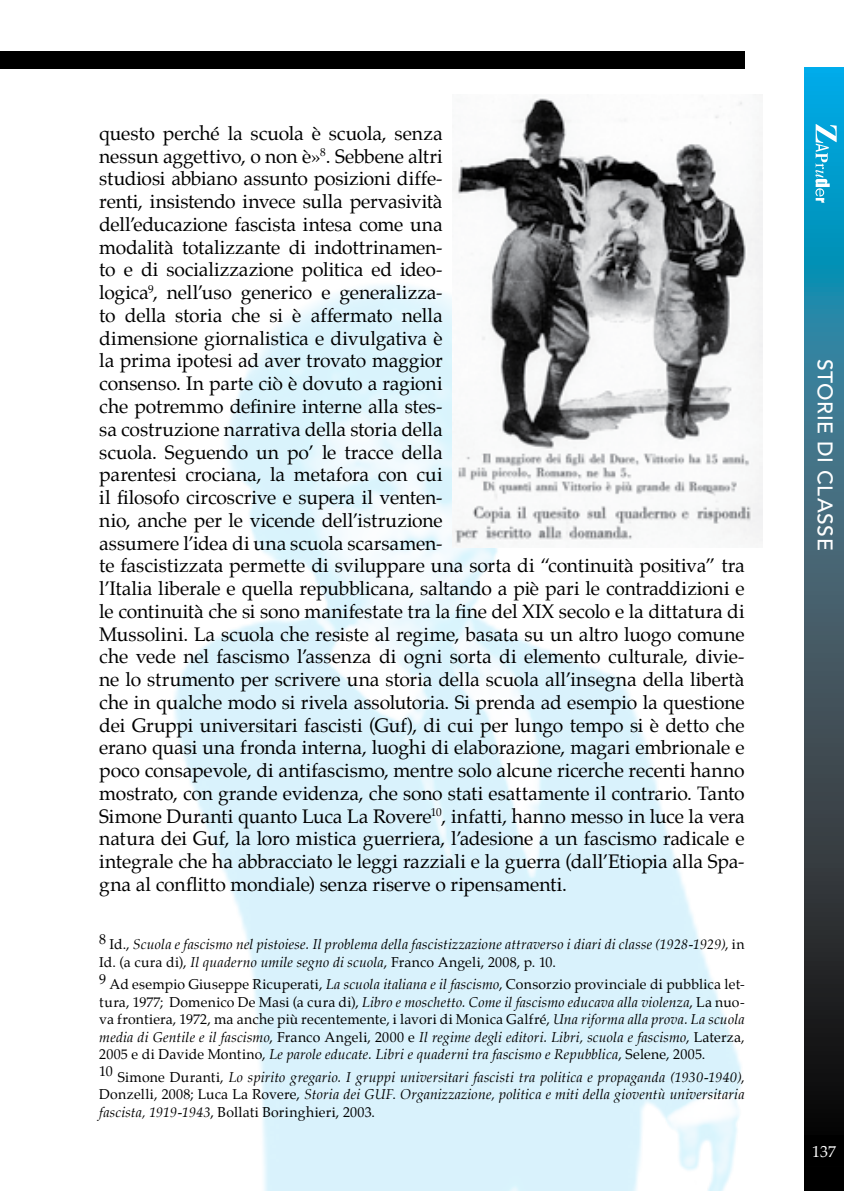
<style>
.page{position:relative;width:844px;height:1191px;background:#fff}
.page>*{position:absolute;margin:0;border:0;box-sizing:border-box;transform-origin:0 0}
.t1{font:500 21px "Avenir";letter-spacing:.025em;color:#fff}
.t2{font:19.25px/22.8px "Palatino";letter-spacing:-.01em;color:#000}
.t3{font:15.75px "Palatino";color:#fff}
.t4{font:14px/17.5px "Palatino";letter-spacing:.015em;color:#000;text-align:justify}
.t5{font:italic 14px/17.5px "Palatino";letter-spacing:.015em;color:#000}
.s1{font-style:normal}
.s2{font-style:italic}
</style>
<div class="page">
<svg style="left:804px;top:68px;width:39px;height:1123px;background:#2a596a"></svg>
<div style="left:0;top:51px;width:744px;height:17px;background:#000"></div>
<svg style="left:815px;top:124px;width:21px;height:79px"></svg>
<div style="left:804px;top:1135px;width:39px;height:31px;background:#000"></div>
<img style="left:452px;top:98px;width:309px;height:450px">
<p class="t2" style="left:99px;top:122px;width:646px">questo perché la scuola è scuola, senza<br>nessun aggettivo, o non è»<sup>8</sup>. Sebbene altri<br>studiosi abbiano assunto posizioni diffe-<br>renti, insistendo invece sulla pervasività<br>dell’educazione fascista intesa come una<br>modalità totalizzante di indottrinamen-<br>to e di socializzazione politica ed ideo-<br>logica<sup>9</sup>, nell’uso generico e generalizza-<br>to della storia che si è affermato nella<br>dimensione giornalistica e divulgativa è<br>la prima ipotesi ad aver trovato maggior<br>consenso. In parte ciò è dovuto a ragioni<br>che potremmo definire interne alla stes-<br>sa costruzione narrativa della storia della<br>scuola. Seguendo un po’ le tracce della<br>parentesi crociana, la metafora con cui<br>il filosofo circoscrive e supera il venten-<br>nio, anche per le vicende dell’istruzione<br>assumere l’idea di una scuola scarsamen-<br>te fascistizzata permette di sviluppare una sorta di “continuità positiva” tra l’Italia liberale e quella repubblicana, saltando a piè pari le contraddizioni e le continuità che si sono manifestate tra la fine del XIX secolo e la dittatura di Mussolini. La scuola che resiste al regime, basata su un altro luogo comune che vede nel fascismo l’assenza di ogni sorta di elemento culturale, divie&shy;ne lo strumento per scrivere una storia della scuola all’insegna della libertà che in qualche modo si rivela assolutoria. Si prenda ad esempio la questione dei Gruppi universitari fascisti (Guf), di cui per lungo tempo si è detto che erano quasi una fronda interna, luoghi di elaborazione, magari embrionale e poco consapevole, di antifascismo, mentre solo alcune ricerche recenti hanno mostrato, con grande evidenza, che sono stati esattamente il contrario. Tanto Simone Duranti quanto Luca La Rovere<sup>10</sup>, infatti, hanno messo in luce la vera natura dei Guf, la loro mistica guerriera, l’adesione a un fascismo radicale e integrale che ha abbracciato le leggi razziali e la guerra (dall’Etiopia alla Spa&shy;gna al conflitto mondiale) senza riserve o ripensamenti.</p>
<p class="t5" style="left:99px;top:935px;width:646px"><sup>8</sup> <span class="s1">Id.,</span> Scuola e fascismo nel pistoiese. Il problema della fascistizzazione attraverso i diari di classe (1928-1929)<span class="s1">, in<br>Id. (a cura di),</span> Il quaderno umile segno di scuola<span class="s1">, Franco Angeli, 2008, p. 10.</span></p>
<p class="t4" style="left:99px;top:975px;width:646px">9 Ad esempio Giuseppe Ricuperati, <span class="s2">La scuola italiana e il fascismo</span>, Consorzio provinciale di pubblica let&shy;tura, 1977; Domenico De Masi (a cura di), <span class="s2">Libro e moschetto. Come il fascismo educava alla violenza</span>, La nuo&shy;va frontiera, 1972, ma anche più recentemente, i lavori di Monica Galfré, <span class="s2">Una riforma alla prova. La scuola media di Gentile e il fascismo</span>, Franco Angeli, 2000 e <span class="s2">Il regime degli editori. Libri, scuola e fascismo</span>, Laterza, 2005 e di Davide Montino, <span class="s2">Le parole educate. Libri e quaderni tra fascismo e Repubblica</span>, Selene, 2005.</p>
<p class="t5" style="left:99px;top:1068px;width:646px;text-align:justify"><sup>10</sup> <span class="s1">Simone Duranti,</span> Lo spirito gregario. I gruppi universitari fascisti tra politica e propaganda (1930-1940)<span class="s1">, Donzelli, 2008; Luca La Rovere,</span> Storia dei GUF<span class="s1">.</span> Organizzazione, politica e miti della gioventù universitaria fascista, 1919-1943<span class="s1">, Bollati Boringhieri, 2003.</span></p>
<p class="t1" style="left:837px;top:358px;width:193px;rotate:90deg">STORIE DI CLASSE</p>
<p class="t3" style="left:812px;top:1138px;width:25px">137</p>
</div>
